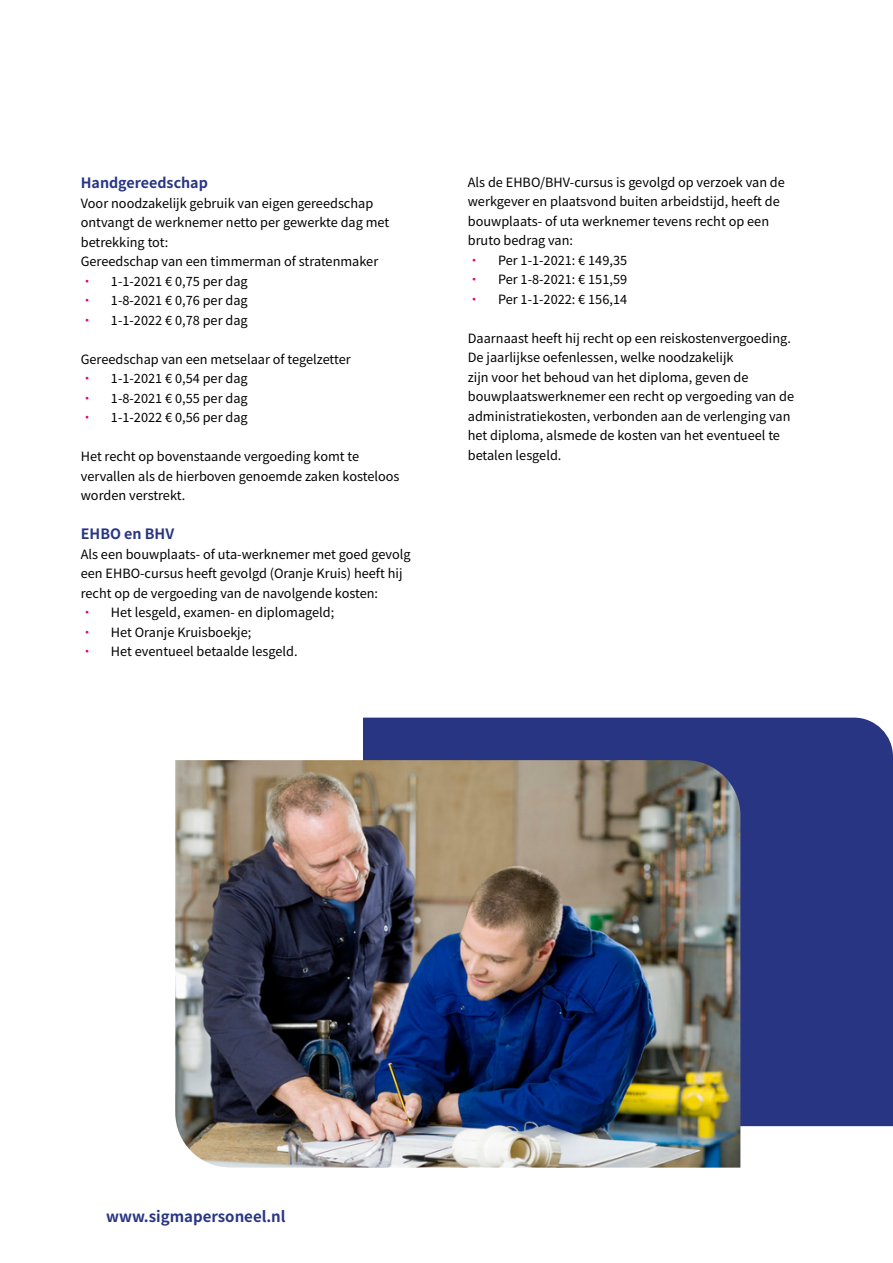
<style>
.page{position:relative;width:893px;height:1263px;background:#fff}
.page>*{position:absolute;margin:0;border:0;box-sizing:border-box;transform-origin:0 0}
.t1{font:700 15px "Noto Sans TC";color:#283583}
.t2{font:700 14.25px "Noto Sans TC";color:#283583}
.t3{font:12.75px/19.5px "Noto Sans TC";color:#000}
.s1{color:#e6007d}
</style>
<div class="page">
<div style="left:363px;top:718px;width:530px;height:408px;background:#283583"></div>
<img style="left:175px;top:760px;width:565px;height:407px">
<p class="t2" style="left:81px;top:175px;width:129px">Handgereedschap</p>
<p class="t3" style="left:81px;top:193px;width:310px">Voor noodzakelijk gebruik van eigen gereedschap ontvangt de werknemer netto per gewerkte dag met betrekking tot:<br>Gereedschap van een timmerman of stratenmaker</p>
<p class="t3" style="left:81px;top:271px;width:168px"><span class="s1">•</span> 1-1-2021 € 0,75 per dag</p>
<p class="t3" style="left:81px;top:291px;width:168px"><span class="s1">•</span> 1-8-2021 € 0,76 per dag</p>
<p class="t3" style="left:81px;top:310px;width:168px"><span class="s1">•</span> 1-1-2022 € 0,78 per dag</p>
<p class="t3" style="left:81px;top:349px;width:271px">Gereedschap van een metselaar of tegelzetter</p>
<p class="t3" style="left:81px;top:369px;width:168px"><span class="s1">•</span> 1-1-2021 € 0,54 per dag</p>
<p class="t3" style="left:81px;top:388px;width:168px"><span class="s1">•</span> 1-8-2021 € 0,55 per dag</p>
<p class="t3" style="left:81px;top:408px;width:168px"><span class="s1">•</span> 1-1-2022 € 0,56 per dag</p>
<p class="t3" style="left:81px;top:447px;width:320px">Het recht op bovenstaande vergoeding komt te vervallen als de hierboven genoemde zaken kosteloos worden verstrekt.</p>
<p class="t2" style="left:81px;top:526px;width:95px">EHBO en BHV</p>
<p class="t3" style="left:81px;top:544px;width:331px">Als een bouwplaats- of uta-werknemer met goed gevolg een EHBO-cursus heeft gevolgd (Oranje Kruis) heeft hij recht op de vergoeding van de navolgende kosten:</p>
<p class="t3" style="left:81px;top:603px;width:255px"><span class="s1">•</span> Het lesgeld, examen- en diplomageld;</p>
<p class="t3" style="left:81px;top:622px;width:172px"><span class="s1">•</span> Het Oranje Kruisboekje;</p>
<p class="t3" style="left:81px;top:642px;width:218px"><span class="s1">•</span> Het eventueel betaalde lesgeld.</p>
<p class="t3" style="left:468px;top:173px;width:319px">Als de EHBO/BHV-cursus is gevolgd op verzoek van de werkgever en plaatsvond buiten arbeidstijd, heeft de bouwplaats- of uta werknemer tevens recht op een bruto bedrag van:</p>
<p class="t3" style="left:468px;top:251px;width:161px"><span class="s1">•</span> Per 1-1-2021: € 149,35</p>
<p class="t3" style="left:468px;top:270px;width:161px"><span class="s1">•</span> Per 1-8-2021: € 151,59</p>
<p class="t3" style="left:468px;top:290px;width:161px"><span class="s1">•</span> Per 1-1-2022: € 156,14</p>
<p class="t3" style="left:468px;top:329px;width:328px">Daarnaast heeft hij recht op een reiskostenvergoeding.<br>De jaarlijkse oefenlessen, welke noodzakelijk<br>zijn voor het behoud van het diploma, geven de bouwplaatswerknemer een recht op vergoeding van de administratiekosten, verbonden aan de verlenging van het diploma, alsmede de kosten van het eventueel te betalen lesgeld.</p>
<p class="t1" style="left:106px;top:1208px;width:181px">www.sigmapersoneel.nl</p>
</div>
